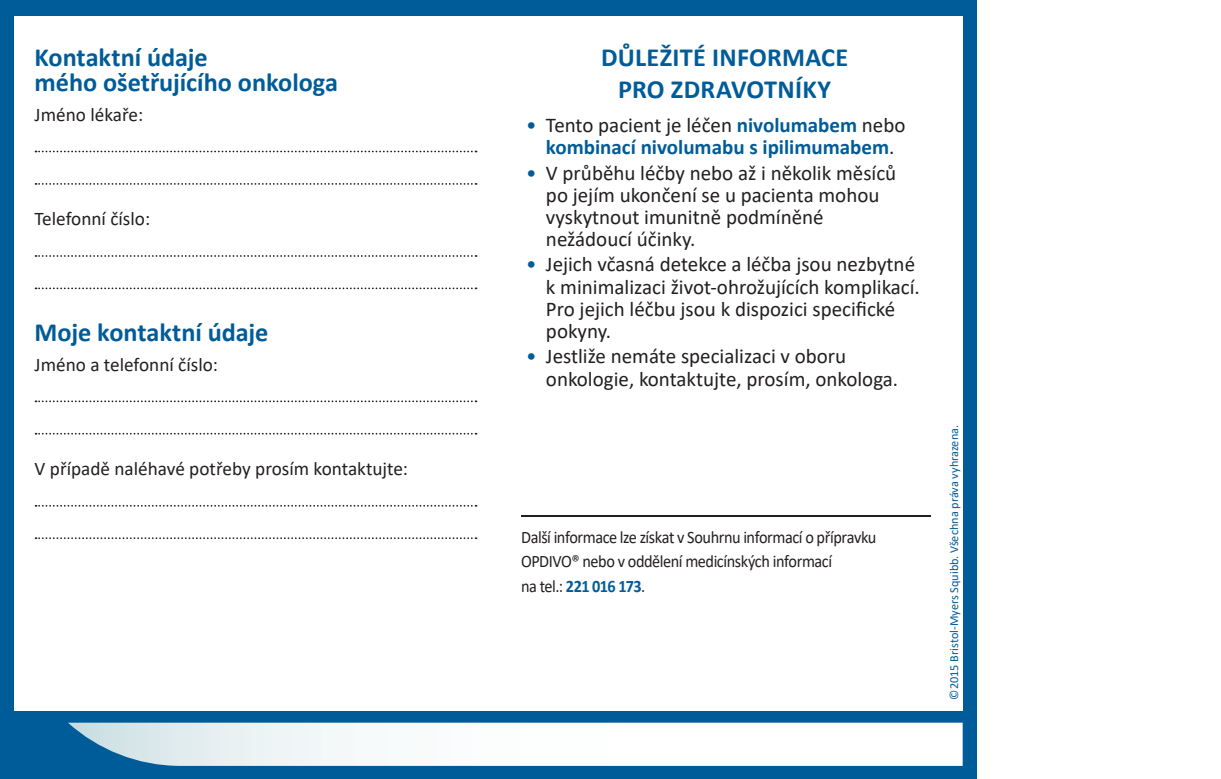
<style>
.page{position:relative;width:1221px;height:779px;background:#fff}
.page>*{position:absolute;margin:0;border:0;box-sizing:border-box;transform-origin:0 0}
.t1{font:700 26.25px/24.5px "Calibri";color:#005c98}
.t2{font:21px/22.2px "Calibri";color:#231f20}
.t3{font:700 21px/22.2px "Calibri";color:#005c98;text-align:center}
.t4{font:19.25px "Calibri";color:#231f20}
.t5{font:17.5px/24.5px "Calibri";letter-spacing:-.03em;color:#231f20;scale:.93 1}
.t6{font:12.25px "Calibri";color:#005c98}
.s1{font-weight:400}
.s2{font-weight:400;color:#231f20}
.s3{color:#005c98}
.s4{font-weight:700;color:#005c98}
</style>
<div class="page">
<div style="left:0;top:0;width:976px;height:779px;background:#005c98"></div>
<div style="left:14px;top:16px;width:948px;height:694px;background:#fff"></div>
<svg style="left:68px;top:723px;width:894px;height:43px;background:#ebf2f5"></svg>
<hr style="left:521px;top:515px;width:409px;height:2px;background:#231f20">
<svg style="left:36px;top:151px;width:440px;height:1px"></svg>
<svg style="left:36px;top:183px;width:440px;height:2px"></svg>
<svg style="left:36px;top:255px;width:440px;height:2px"></svg>
<svg style="left:36px;top:287px;width:440px;height:2px"></svg>
<svg style="left:36px;top:400px;width:440px;height:2px"></svg>
<svg style="left:36px;top:433px;width:440px;height:2px"></svg>
<svg style="left:36px;top:505px;width:440px;height:2px"></svg>
<svg style="left:36px;top:537px;width:440px;height:2px"></svg>
<p class="t1" style="left:35px;top:48px;width:305px">Kontaktní údaje<br>mého ošetřujícího onkologa</p>
<p class="t4" style="left:35px;top:106px;width:110px">Jméno lékaře:</p>
<p class="t4" style="left:35px;top:211px;width:117px">Telefonní číslo:</p>
<p class="t1" style="left:35px;top:322px;width:235px">Moje kontaktní údaje</p>
<p class="t4" style="left:35px;top:356px;width:185px">Jméno a telefonní číslo:</p>
<p class="t4" style="left:35px;top:461px;width:375px">V případě naléhavé potřeby prosím kontaktujte:</p>
<p class="t1" style="left:601px;top:44px;width:248px;line-height:31.5px;text-align:center">DŮLEŽITÉ INFORMACE<br>PRO ZDRAVOTNÍKY</p>
<p class="t3" style="left:526px;top:116px;width:381px"><span class="s1">•</span> <span class="s2">Tento pacient je léčen</span> nivolumabem <span class="s2">nebo </span>kombinací nivolumabu s ipilimumabem<span class="s2">.</span></p>
<p class="t2" style="left:546px;top:163px;width:352px;text-indent:-20px"><span class="s3">•</span> V průběhu léčby nebo až i několik měsíců po jejím ukončení se u pacienta mohou vyskytnout imunitně podmíněné nežádoucí účinky.</p>
<p class="t2" style="left:546px;top:255px;width:375px;text-indent:-20px"><span class="s3">•</span> Jejich včasná detekce a léčba jsou nezbytné k minimalizaci život-ohrožujících komplikací.<br>Pro jejich léčbu jsou k dispozici specifické pokyny.</p>
<p class="t2" style="left:546px;top:347px;width:354px;text-indent:-20px"><span class="s3">•</span> Jestliže nemáte specializaci v oboru onkologie, kontaktujte, prosím, onkologa.</p>
<p class="t5" style="left:521px;top:526px;width:383px">Další informace lze získat v Souhrnu informací o přípravku<br>OPDIVO® nebo v oddělení medicínských informací<br>na tel.: <span class="s4">221 016 173</span>.</p>
<p class="t6" style="left:948px;top:699px;width:276px;rotate:-90deg">©2015 Bristol-Myers Squibb. Všechna práva vyhrazena.</p>
</div>
